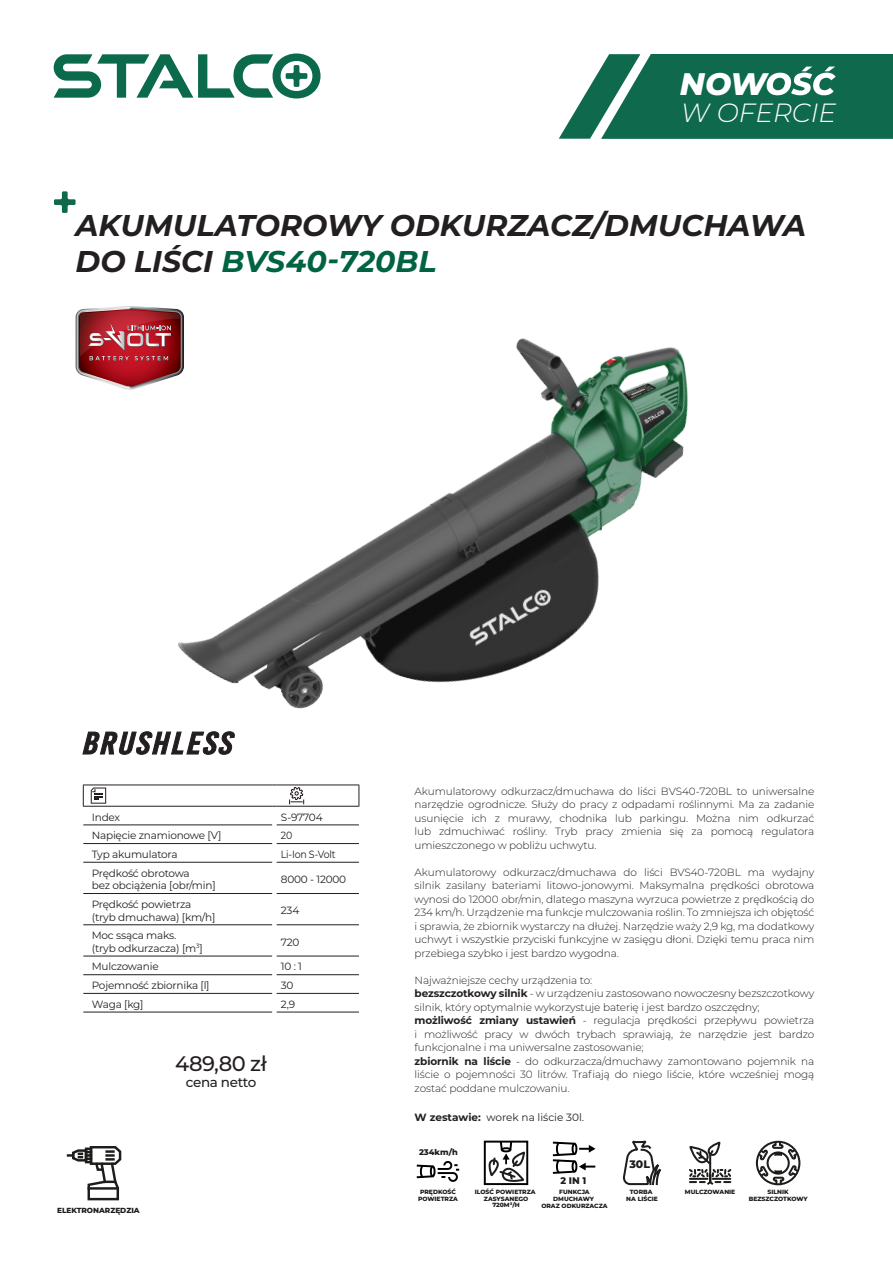
<style>
.page{position:relative;width:893px;height:1263px;background:#fff}
.page>*{position:absolute;margin:0;border:0;box-sizing:border-box;transform-origin:0 0}
.t1{font:italic 800 31.2px "Montserrat";color:#fff}
.nazwa_produktu{font:italic 700 30px/36px "Montserrat";color:#231f20}
.t2{font:italic 300 26.4px "Montserrat";color:#fff}
.do_lewej_tabelka{font:500 21px "Montserrat";letter-spacing:-.025em;color:#231f20}
.do_lewej_tabelka-2{font:500 13.5px "Montserrat";letter-spacing:-.025em;color:#231f20}
.t3{font:800 10.8px "Montserrat";color:#1d1d1b}
.opisy{font:300 10.5px/13.5px "Montserrat";letter-spacing:-.01em;color:#231f20;text-align:justify}
.t4{font:10.5px/12.6px "Montserrat";letter-spacing:-.02em;color:#231f20}
.t5{font:10.5px "Montserrat";color:#231f20}
.t6{font:10.5px "Montserrat";letter-spacing:-.02em;color:#231f20;scale:.9 1}
.t7{font:800 9.6px "Montserrat";color:#1d1d1b}
.t8{font:800 8.1px "Montserrat";color:#1d1d1b}
.t9{font:800 7.35px "Montserrat";color:#1d1d1b}
.t10{font:800 6px/6.8px "Montserrat";color:#1d1d1b;text-align:center}
.s1{color:#006341}
.s2{font-weight:700}
</style>
<div class="page">
<svg style="left:559px;top:54px;width:334px;height:85px;background:#2f7d65"></svg>
<svg style="left:54px;top:53px;width:267px;height:46px"></svg>
<svg style="left:76px;top:306px;width:60px;height:84px;background:#b25158"></svg>
<svg style="left:54px;top:191px;width:22px;height:22px"></svg>
<svg style="left:68px;top:1146px;width:54px;height:55px"></svg>
<img style="left:136px;top:306px;width:552px;height:501px">
<hr style="left:83px;top:862px;width:189px;height:1px;background:#231f20">
<hr style="left:277px;top:862px;width:82px;height:1px;background:#231f20">
<hr style="left:83px;top:893px;width:189px;height:1px;background:#231f20">
<hr style="left:277px;top:893px;width:82px;height:1px;background:#231f20">
<hr style="left:83px;top:924px;width:189px;height:1px;background:#231f20">
<hr style="left:277px;top:924px;width:82px;height:1px;background:#231f20">
<hr style="left:83px;top:956px;width:189px;height:1px;background:#231f20">
<hr style="left:277px;top:956px;width:82px;height:1px;background:#231f20">
<hr style="left:83px;top:974px;width:189px;height:1px;background:#231f20">
<hr style="left:277px;top:974px;width:82px;height:1px;background:#231f20">
<hr style="left:83px;top:993px;width:189px;height:1px;background:#231f20">
<hr style="left:277px;top:993px;width:82px;height:1px;background:#231f20">
<hr style="left:83px;top:1012px;width:189px;height:1px;background:#231f20">
<hr style="left:277px;top:1012px;width:82px;height:1px;background:#231f20">
<hr style="left:83px;top:825px;width:189px;height:1px;background:#231f20">
<hr style="left:277px;top:825px;width:82px;height:1px;background:#231f20">
<hr style="left:83px;top:843px;width:189px;height:1px;background:#231f20">
<hr style="left:277px;top:843px;width:82px;height:1px;background:#231f20">
<hr style="left:83px;top:784px;width:189px;height:1px;background:#231f20">
<svg style="left:83px;top:785px;width:1px;height:21px"></svg>
<hr style="left:277px;top:784px;width:82px;height:1px;background:#231f20">
<svg style="left:359px;top:785px;width:1px;height:21px"></svg>
<hr style="left:83px;top:806px;width:189px;height:1px;background:#231f20">
<hr style="left:277px;top:806px;width:82px;height:1px;background:#231f20">
<svg style="left:91px;top:787px;width:15px;height:17px"></svg>
<svg style="left:289px;top:787px;width:15px;height:17px"></svg>
<svg style="left:83px;top:732px;width:152px;height:22px"></svg>
<svg style="left:416px;top:1161px;width:44px;height:21px"></svg>
<svg style="left:622px;top:1140px;width:39px;height:46px"></svg>
<div style="left:484px;top:1140px;width:44px;height:45px;border:2px solid #010101"></div>
<svg style="left:487px;top:1140px;width:39px;height:42px"></svg>
<svg style="left:689px;top:1142px;width:43px;height:43px"></svg>
<svg style="left:552px;top:1141px;width:44px;height:33px"></svg>
<svg style="left:756px;top:1140px;width:45px;height:46px"></svg>
<h1 class="t1" style="left:680px;top:61px;width:88px">NOW</h1>
<h3 class="t2" style="left:681px;top:95px;width:157px">W OFERCIE</h3>
<p class="nazwa_produktu" style="left:76px;top:206px;width:732px">AKUMULATOROWY ODKURZACZ/DMUCHAWA<br>DO LIŚCI <span class="s1">BVS40-720BL</span></p>
<p class="t4" style="left:92px;top:810px;width:30px">Index</p>
<p class="t4" style="left:281px;top:810px;width:43px">S-97704</p>
<p class="t4" style="left:92px;top:829px;width:131px">Napięcie znamionowe [V]</p>
<p class="t6" style="left:281px;top:828px;width:14px">20</p>
<p class="t4" style="left:92px;top:847px;width:87px">Typ akumulatora</p>
<p class="t6" style="left:281px;top:847px;width:62px">Li-Ion S-Volt</p>
<p class="t4" style="left:92px;top:866px;width:125px">Prędkość obrotowa<br>bez obciążenia [obr/min]</p>
<p class="t4" style="left:281px;top:872px;width:67px">8000 - 12000</p>
<p class="t4" style="left:92px;top:897px;width:125px">Prędkość powietrza (tryb dmuchawa) [km/h]</p>
<p class="t4" style="left:281px;top:904px;width:20px">234</p>
<p class="t4" style="left:92px;top:929px;width:112px">Moc ssąca maks. (tryb odkurzacza) [m<sup>3</sup>]</p>
<p class="t4" style="left:281px;top:935px;width:20px">720</p>
<p class="t4" style="left:92px;top:960px;width:68px">Mulczowanie</p>
<p class="t4" style="left:281px;top:960px;width:23px">10 : 1</p>
<p class="t4" style="left:92px;top:979px;width:119px">Pojemność zbiornika [l]</p>
<p class="t4" style="left:281px;top:979px;width:14px">30</p>
<p class="t4" style="left:92px;top:997px;width:53px">Waga [kg]</p>
<p class="t4" style="left:281px;top:997px;width:16px">2,9</p>
<p class="do_lewej_tabelka" style="left:175px;top:1048px;width:93px">489,80 zł</p>
<p class="do_lewej_tabelka-2" style="left:186px;top:1073px;width:72px">cena netto</p>
<p class="t9" style="left:57px;top:1206px;width:84px">ELEKTRONARZĘDZIA</p>
<p class="opisy" style="left:415px;top:784px;width:401px">Akumulatorowy odkurzacz/dmuchawa do liści BVS40-720BL to uniwersalne narzędzie ogrodnicze. Służy do pracy z odpadami roślinnymi. Ma za zadanie usunięcie ich z murawy, chodnika lub parkingu. Można nim odkurzać lub zdmuchiwać rośliny. Tryb pracy zmienia się za pomocą regulatora umieszczonego w pobliżu uchwytu.</p>
<p class="opisy" style="left:415px;top:865px;width:401px">Akumulatorowy odkurzacz/dmuchawa do liści BVS40-720BL ma wydajny silnik zasilany bateriami litowo-jonowymi. Maksymalna prędkości obrotowa wynosi do 12000 obr/min, dlatego maszyna wyrzuca powietrze z prędkością do 234 km/h. Urządzenie ma funkcje mulczowania roślin. To zmniejsza ich objętość i sprawia, że zbiornik wystarczy na dłużej. Narzędzie waży 2,9 kg, ma dodatkowy uchwyt i wszystkie przyciski funkcyjne w zasięgu dłoni. Dzięki temu praca nim przebiega szybko i jest bardzo wygodna.</p>
<p class="opisy" style="left:415px;top:973px;width:179px">Najważniejsze cechy urządzenia to:</p>
<p class="opisy" style="left:415px;top:986px;width:401px"><span class="s2">bezszczotkowy silnik</span> - w urządzeniu zastosowano nowoczesny bezszczotkowy silnik, który optymalnie wykorzystuje baterię i jest bardzo oszczędny;</p>
<p class="opisy" style="left:415px;top:1013px;width:401px"><span class="s2">możliwość zmiany ustawień</span> - regulacja prędkości przepływu powietrza i możliwość pracy w dwóch trybach sprawiają, że narzędzie jest bardzo funkcjonalne i ma uniwersalne zastosowanie;</p>
<p class="opisy" style="left:415px;top:1054px;width:401px"><span class="s2">zbiornik na liście</span> - do odkurzacza/dmuchawy zamontowano pojemnik na liście o pojemności 30 litrów. Trafiają do niego liście, które wcześniej mogą zostać poddane mulczowaniu.</p>
<p class="t5" style="left:415px;top:1110px;width:171px"><span class="s2">W zestawie:</span> worek na liście 30l.</p>
<p class="t8" style="left:419px;top:1146px;width:40px">234km/h</p>
<p class="t10" style="left:418px;top:1188px;width:41px">PRĘDKOŚĆ<br>POWIETRZA</p>
<p class="t7" style="left:560px;top:1174px;width:28px">2 IN 1</p>
<p class="t3" style="left:629px;top:1157px;width:22px">30L</p>
<p class="t10" style="left:475px;top:1188px;width:62px">ILOŚĆ POWIETRZA<br>ZASYSANEGO<br>720M³/H</p>
<p class="t10" style="left:559px;top:1188px;width:32px">FUNKCJA</p>
<p class="t10" style="left:685px;top:1188px;width:52px">MULCZOWANIE</p>
<p class="t10" style="left:626px;top:1188px;width:33px">TORBA<br>NA LIŚCIE</p>
<p class="t10" style="left:541px;top:1195px;width:68px">DMUCHAWY<br>ORAZ ODKURZACZA</p>
<p class="t10" style="left:749px;top:1188px;width:60px">SILNIK<br>BEZSZCZOTKOWY</p>
</div>
